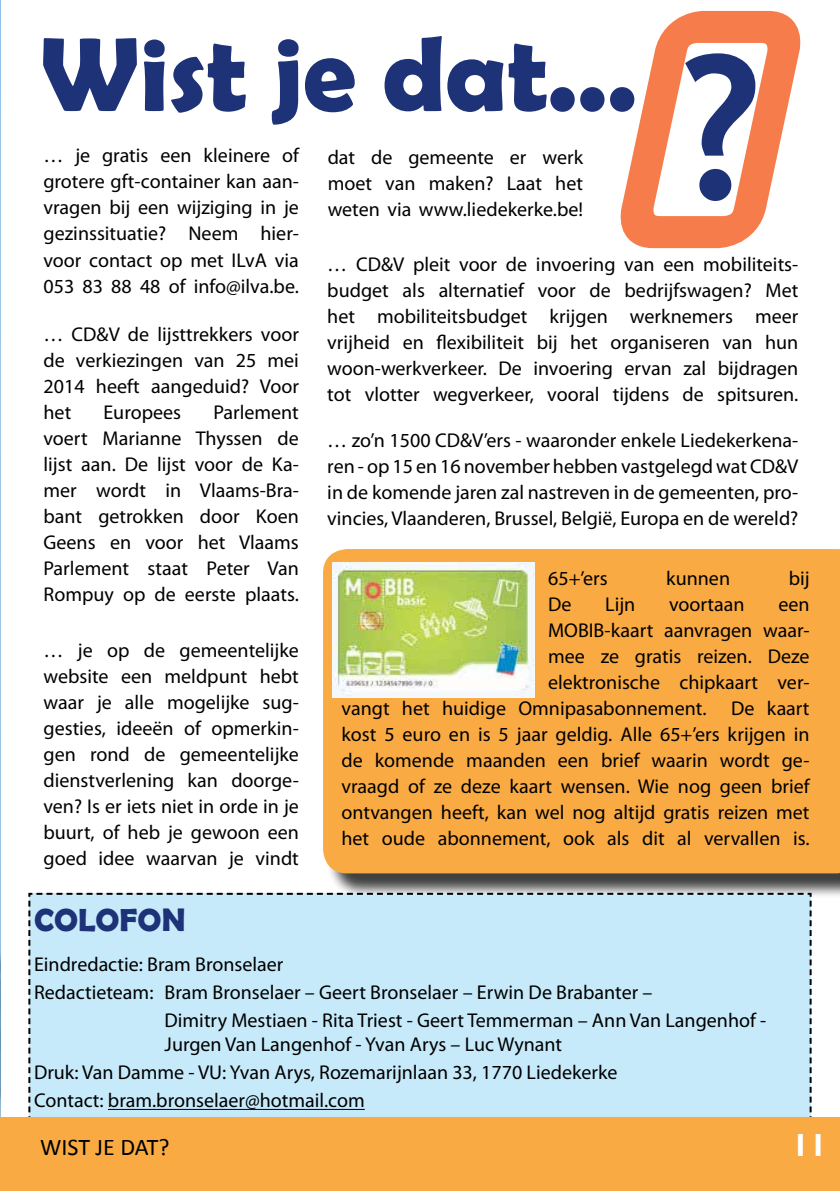
<style>
.page{position:relative;width:840px;height:1191px;background:#fff}
.page>*{position:absolute;margin:0;border:0;box-sizing:border-box;transform-origin:0 0}
.t1{font:700 200px "Trebuchet MS";color:#1e3278}
.t2{font:700 106px "Berlin Sans FB Demi";color:#1e3278}
.t3{font:700 32px "Berlin Sans FB Demi";color:#1e3278}
.t4{font:700 32px "Gill Sans";color:#fff}
.t5{font:24px "Calibri";color:#000}
.t6{font:20px/26px "Myriad Pro";color:#000;text-align:justify}
</style>
<div class="page">
<div style="left:326px;top:552px;width:513px;height:346px;background:#000;opacity:.75"></div>
<div style="left:323px;top:549px;width:516px;height:324px;background:#faaa42"></div>
<div style="left:28px;top:891px;width:784px;height:226px;background:#c7eafb"></div>
<hr style="left:108px;top:1108px;width:256px;height:1px;background:#000">
<img style="left:0;top:0;width:1px;height:1117px">
<svg style="left:620px;top:10px;width:181px;height:239px"></svg>
<div style="left:0;top:1117px;width:839px;height:74px;background:#faaa42"></div>
<img style="left:332px;top:563px;width:202px;height:134px">
<h2 class="t2" style="left:40px;top:13px;width:598px">Wist je dat...</h2>
<p class="t6" style="left:43px;top:143px;width:257px">… je gratis een kleinere of grotere gft-container kan aan&shy;vragen bij een wijziging in je gezinssituatie? Neem hier-</p>
<p class="t6" style="left:327px;top:145px;width:257px">dat de gemeente er werk moet van maken? Laat het weten via www.liedekerke.be!</p>
<h1 class="t1" style="left:674px;top:3px;width:89px">?</h1>
<p class="t6" style="left:43px;top:247px;width:257px">voor contact op met ILvA via<br>053 83 88 48 of info@ilva.be.</p>
<p class="t6" style="left:43px;top:321px;width:257px">… CD&amp;V de lijsttrekkers voor de verkiezingen van 25 mei 2014 heeft aangeduid? Voor het</p>
<p class="t6" style="left:43px;top:399px;width:257px;text-indent:170px">Parlement voert Marianne Thyssen de lijst aan. De lijst voor de Ka&shy;mer wordt in Vlaams-Bra&shy;bant getrokken door Koen Geens en voor het Vlaams Parlement staat Peter Van Rompuy op de eerste plaats.</p>
<p class="t6" style="left:43px;top:637px;width:257px">… je op de gemeentelijke website een meldpunt hebt waar je alle mogelijke sug&shy;gesties, ideeën of opmerkin&shy;gen rond de gemeentelijke dienstverlening kan doorge&shy;ven? Is er iets niet in orde in je buurt, of heb je gewoon een goed idee waarvan je vindt</p>
<p class="t6" style="left:103px;top:399px;width:79px">Europees</p>
<p class="t6" style="left:327px;top:251px;width:472px">… CD&amp;V pleit voor de invoering van een mobiliteits&shy;budget als alternatief voor de bedrijfswagen? Met het mobiliteitsbudget krijgen werknemers meer vrijheid en flexibiliteit bij het organiseren van hun woon-werkverkeer. De invoering ervan zal bijdragen tot vlotter wegverkeer, vooral tijdens de spitsuren.</p>
<p class="t6" style="left:327px;top:427px;width:472px">… zo’n 1500 CD&amp;V’ers - waaronder enkele Liedekerkena&shy;ren - op 15 en 16 november hebben vastgelegd wat CD&amp;V in de komende jaren zal nastreven in de gemeenten, pro&shy;vincies, Vlaanderen, Brussel, België, Europa en de wereld?</p>
<p class="t6" style="left:548px;top:565px;width:61px">65+’ers</p>
<p class="t6" style="left:666px;top:565px;width:65px">kunnen</p>
<p class="t6" style="left:788px;top:565px;width:22px">bij</p>
<p class="t6" style="left:548px;top:591px;width:25px">De</p>
<p class="t6" style="left:605px;top:591px;width:32px">Lijn</p>
<p class="t6" style="left:668px;top:591px;width:77px">voortaan</p>
<p class="t6" style="left:341px;top:591px;width:469px;text-align:right">een<br>MOBIB-kaart aanvragen waar-<br>mee ze gratis reizen. Deze<br>elektronische chipkaart ver-<br>vangt het huidige Omnipasabonnement. De kaart kost 5 euro en is 5 jaar geldig. Alle 65+’ers krijgen in de komende maanden een brief waarin wordt ge&shy;vraagd of ze deze kaart wensen. Wie nog geen brief ontvangen heeft, kan wel nog altijd gratis reizen met het oude abonnement, ook als dit al vervallen is.</p>
<h3 class="t3" style="left:34px;top:901px;width:153px">COLOFON</h3>
<p class="t6" style="left:34px;top:952px;width:251px">Eindredactie: Bram Bronselaer</p>
<p class="t6" style="left:34px;top:980px;width:619px">Redactieteam: Bram Bronselaer – Geert Bronselaer – Erwin De Brabanter –</p>
<p class="t6" style="left:164px;top:1008px;width:603px">Dimitry Mestiaen - Rita Triest - Geert Temmerman – Ann Van Langenhof -</p>
<p class="t6" style="left:34px;top:1031px;width:584px;line-height:28px;text-align:left;text-indent:130px">Jurgen Van Langenhof - Yvan Arys – Luc Wynant<br>Druk: Van Damme - VU: Yvan Arys, Rozemarijnlaan 33, 1770 Liedekerke<br>Contact: bram.bronselaer@hotmail.com</p>
<p class="t5" style="left:40px;top:1132px;width:131px">WI ST JE DAT?</p>
<h3 class="t4" style="left:791px;top:1126px;width:37px">11</h3>
</div>
